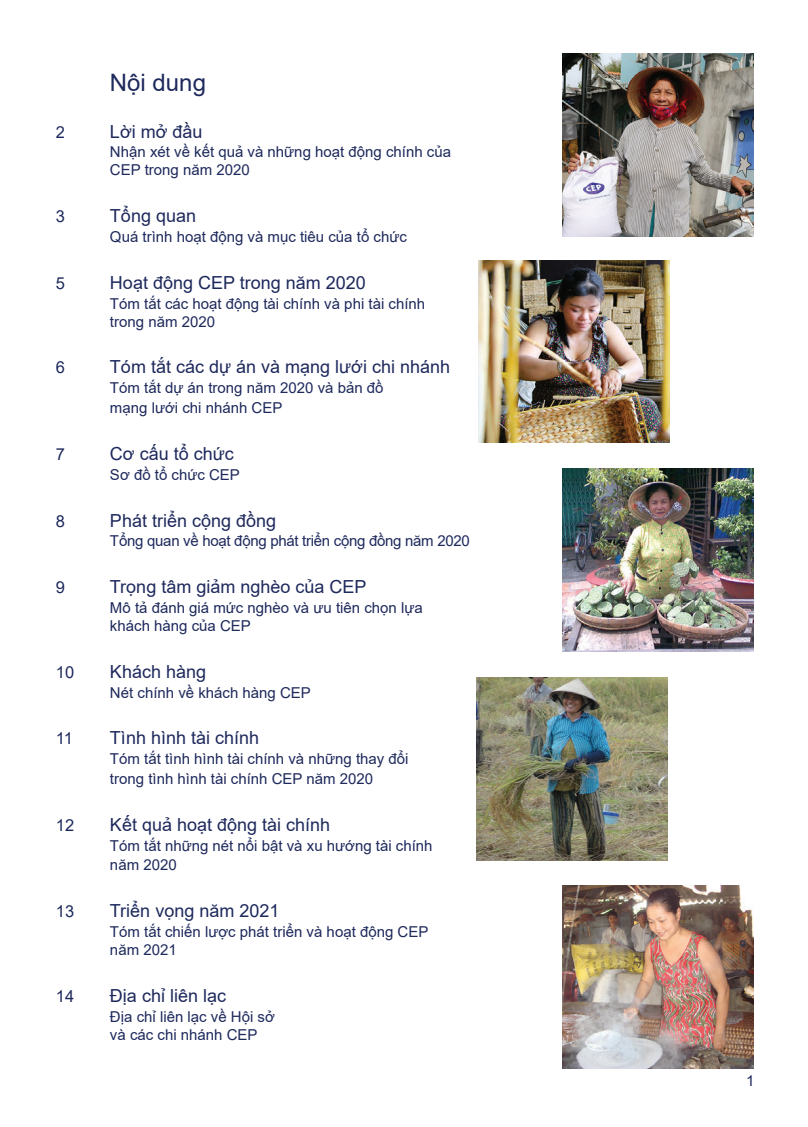
<style>
.page{position:relative;width:808px;height:1127px;background:#fff}
.page>*{position:absolute;margin:0;border:0;box-sizing:border-box;transform-origin:0 0}
.t1{font:24px "Arial";color:#1e295c}
.t2{font:18px "Arial";color:#1e295c}
.t3{font:16.5px "Arial";color:#1e295c}
.t4{font:15px/18px "Arial";color:#1e295c}
.t5{font:15px "Arial";letter-spacing:-.02em;color:#1e295c}
</style>
<div class="page">
<img style="left:563px;top:53px;width:191px;height:183px">
<img style="left:563px;top:885px;width:191px;height:183px">
<img style="left:476px;top:677px;width:191px;height:183px">
<img style="left:563px;top:468px;width:191px;height:183px">
<img style="left:478px;top:260px;width:192px;height:183px">
<h1 class="t1" style="left:110px;top:66px;width:98px">Nội dung</h1>
<p class="t3" style="left:56px;top:120px;width:11px">2</p>
<p class="t2" style="left:110px;top:119px;width:94px">Lời mở đầu</p>
<p class="t4" style="left:110px;top:143px;width:343px">Nhận xét về kết quả và những hoạt động chính của<br>CEP trong năm 2020</p>
<p class="t3" style="left:56px;top:205px;width:11px">3</p>
<p class="t2" style="left:110px;top:203px;width:88px">Tổng quan</p>
<p class="t4" style="left:110px;top:228px;width:298px">Quá trình hoạt động và mục tiêu của tổ chức</p>
<p class="t3" style="left:56px;top:272px;width:11px">5</p>
<p class="t2" style="left:110px;top:270px;width:257px">Hoạt động CEP trong năm 2020</p>
<p class="t4" style="left:110px;top:294px;width:317px">Tóm tắt các hoạt động tài chính và phi tài chính trong năm 2020</p>
<p class="t3" style="left:56px;top:356px;width:11px">6</p>
<p class="t2" style="left:110px;top:355px;width:342px">Tóm tắt các dự án và mạng lưới chi nhánh</p>
<p class="t4" style="left:110px;top:378px;width:275px;line-height:19.8px">Tóm tắt dự án trong năm 2020 và bản đồ mạng lưới chi nhánh CEP</p>
<p class="t3" style="left:56px;top:443px;width:11px">7</p>
<p class="t2" style="left:110px;top:441px;width:125px">Cơ cấu tổ chức</p>
<p class="t4" style="left:110px;top:465px;width:131px">Sơ đồ tổ chức CEP</p>
<p class="t3" style="left:56px;top:509px;width:11px">8</p>
<p class="t2" style="left:110px;top:508px;width:168px">Phát triển cộng đồng</p>
<p class="t5" style="left:110px;top:531px;width:361px">Tổng quan về hoạt động phát triển cộng đồng năm 2020</p>
<p class="t3" style="left:56px;top:576px;width:11px">9</p>
<p class="t2" style="left:110px;top:574px;width:258px">Trọng tâm giảm nghèo của CEP</p>
<p class="t4" style="left:110px;top:598px;width:314px">Mô tả đánh giá mức nghèo và ưu tiên chọn lựa khách hàng của CEP</p>
<p class="t3" style="left:56px;top:660px;width:20px">10</p>
<p class="t2" style="left:110px;top:659px;width:98px">Khách hàng</p>
<p class="t4" style="left:110px;top:683px;width:202px">Nét chính về khách hàng CEP</p>
<p class="t3" style="left:56px;top:727px;width:19px">11</p>
<p class="t2" style="left:110px;top:725px;width:151px">Tình hình tài chính</p>
<p class="t4" style="left:110px;top:749px;width:300px;line-height:19.8px">Tóm tắt tình hình tài chính và những thay đổi trong tình hình tài chính CEP năm 2020</p>
<p class="t3" style="left:56px;top:813px;width:20px">12</p>
<p class="t2" style="left:110px;top:812px;width:222px">Kết quả hoạt động tài chính</p>
<p class="t4" style="left:110px;top:835px;width:324px;line-height:19.8px">Tóm tắt những nét nổi bật và xu hướng tài chính năm 2020</p>
<p class="t3" style="left:56px;top:900px;width:20px">13</p>
<p class="t2" style="left:110px;top:898px;width:171px">Triển vọng năm 2021</p>
<p class="t4" style="left:110px;top:922px;width:320px">Tóm tắt chiến lược phát triển và hoạt động CEP năm 2021</p>
<p class="t3" style="left:56px;top:984px;width:20px">14</p>
<p class="t2" style="left:110px;top:983px;width:118px">Địa chỉ liên lạc</p>
<p class="t4" style="left:110px;top:1007px;width:166px">Địa chỉ liên lạc về Hội sở và các chi nhánh CEP</p>
<p class="t4" style="left:746px;top:1071px;width:10px">1</p>
</div>
